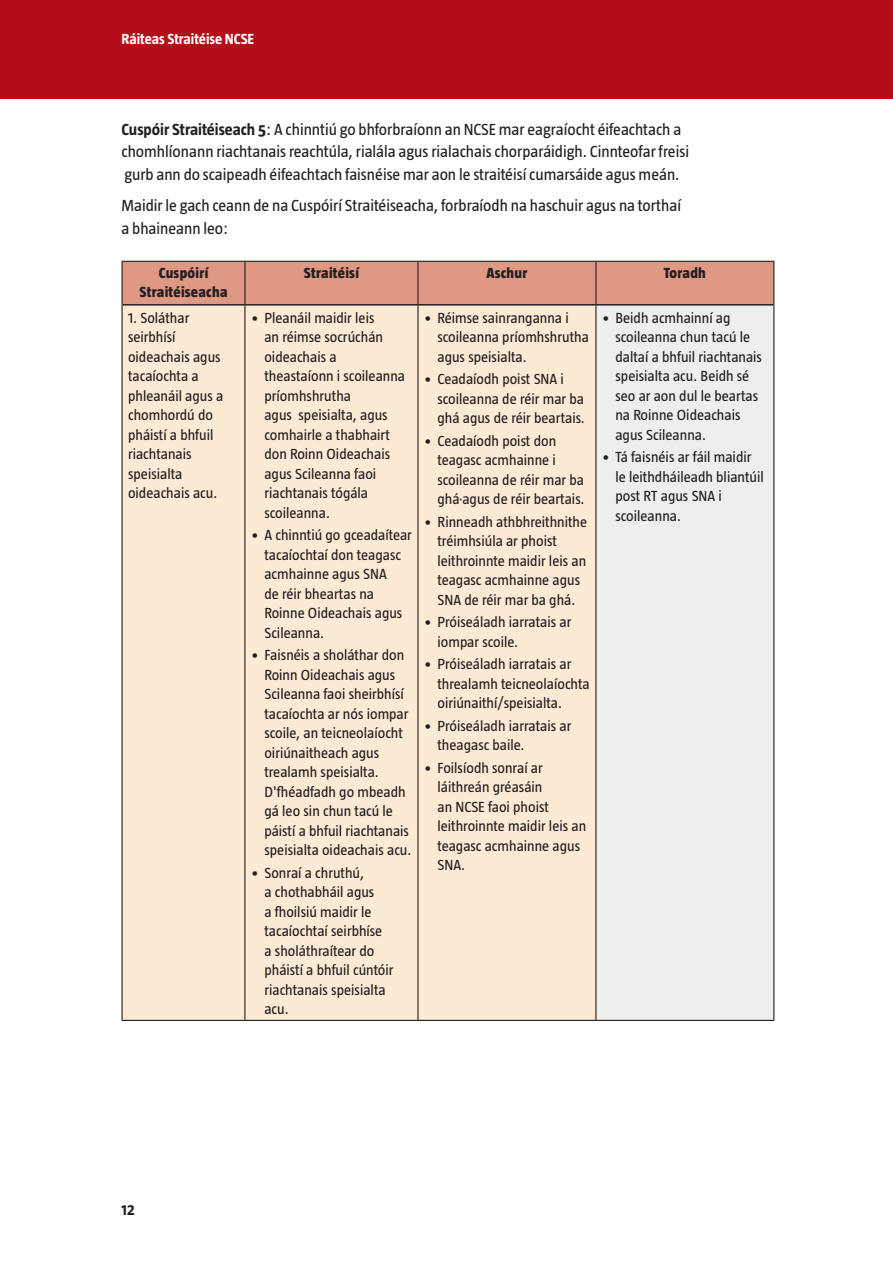
<style>
.page{position:relative;width:893px;height:1263px;background:#fff}
.page>*{position:absolute;margin:0;border:0;box-sizing:border-box;transform-origin:0 0}
.Body_Text{font:16.5px/22.5px "Taz";color:#231f20}
.t1{font:700 16.5px "Taz";color:#231f20;scale:.95 1}
.Table_data{font:15px/19.5px "Taz";color:#231f20}
.Table_heading{font:800 15px/19.5px "Taz";letter-spacing:.02em;color:#231f20;text-align:center}
.t2{font:700 15px "Taz";color:#fff}
.s1{font-weight:700}
</style>
<div class="page">
<div style="left:0;top:0;width:893px;height:99px;background:#b50e1a"></div>
<div style="left:123px;top:262px;width:650px;height:42px;background:#de9883"></div>
<div style="left:123px;top:306px;width:472px;height:714px;background:#fcead5"></div>
<div style="left:596px;top:305px;width:178px;height:715px;background:#eeeeef"></div>
<hr style="left:122px;top:261px;width:123px;height:1px;background:#231f20">
<hr style="left:122px;top:262px;width:1px;height:43px;background:#231f20">
<hr style="left:245px;top:261px;width:173px;height:1px;background:#231f20">
<hr style="left:244px;top:262px;width:1px;height:42px;background:#231f20">
<hr style="left:418px;top:261px;width:178px;height:1px;background:#231f20">
<hr style="left:417px;top:262px;width:2px;height:42px;background:#231f20">
<hr style="left:596px;top:261px;width:178px;height:1px;background:#231f20">
<hr style="left:595px;top:262px;width:1px;height:42px;background:#231f20">
<hr style="left:773px;top:262px;width:1px;height:43px;background:#231f20">
<hr style="left:122px;top:305px;width:1px;height:715px;background:#231f20">
<hr style="left:244px;top:306px;width:1px;height:714px;background:#231f20">
<hr style="left:417px;top:306px;width:2px;height:714px;background:#231f20">
<hr style="left:595px;top:306px;width:1px;height:714px;background:#231f20">
<hr style="left:773px;top:305px;width:1px;height:715px;background:#231f20">
<hr style="left:122px;top:1020px;width:123px;height:1px;background:#231f20">
<hr style="left:245px;top:1020px;width:173px;height:1px;background:#231f20">
<hr style="left:418px;top:1020px;width:178px;height:1px;background:#231f20">
<hr style="left:596px;top:1020px;width:178px;height:1px;background:#231f20">
<hr style="left:123px;top:304px;width:122px;height:2px;background:#231f20">
<hr style="left:245px;top:304px;width:173px;height:2px;background:#231f20">
<hr style="left:418px;top:304px;width:178px;height:2px;background:#231f20">
<hr style="left:596px;top:304px;width:177px;height:2px;background:#231f20">
<p class="t2" style="left:122px;top:30px;width:134px">Ráiteas Straitéise NCSE</p>
<p class="Body_Text" style="left:122px;top:118px;width:569px"><span class="s1">Cuspóir Straitéiseach 5</span>: A chinntiú go bhforbraíonn an NCSE mar eagraíocht éifeachtach a chomhlíonann riachtanais reachtúla, rialála agus rialachais chorparáidigh. Cinnteofar freisi gurb ann do scaipeadh éifeachtach faisnéise mar aon le straitéisí cumarsáide agus meán.</p>
<p class="Body_Text" style="left:122px;top:194px;width:561px">Maidir le gach ceann de na Cuspóirí Straitéiseacha, forbraíodh na haschuir agus na torthaí a bhaineann leo:</p>
<p class="Table_heading" style="left:140px;top:263px;width:89px">Cuspóirí<br>Straitéiseacha</p>
<p class="Table_heading" style="left:304px;top:263px;width:57px">Straitéisí</p>
<p class="Table_heading" style="left:486px;top:263px;width:43px">Aschur</p>
<p class="Table_heading" style="left:664px;top:263px;width:43px">Toradh</p>
<p class="Table_data" style="left:128px;top:308px;width:97px">1. Soláthar seirbhísí oideachais agus tacaíochta a phleanáil agus a chomhordú do pháistí a bhfuil riachtanais speisialta oideachais acu.</p>
<p class="Table_data" style="left:264px;top:308px;width:142px;text-indent:-14px">• Pleanáil maidir leis<br>an réimse socrúchán oideachais a theastaíonn i scoileanna príomhshrutha<br>agus speisialta, agus comhairle a thabhairt don Roinn Oideachais agus Scileanna faoi riachtanais tógála scoileanna.</p>
<p class="Table_data" style="left:264px;top:525px;width:149px;text-indent:-14px">• A chinntiú go gceadaítear tacaíochtaí don teagasc acmhainne agus SNA<br>de réir bheartas na<br>Roinne Oideachais agus<br>Scileanna.</p>
<p class="Table_data" style="left:264px;top:645px;width:148px;text-indent:-14px">• Faisnéis a sholáthar don<br>Roinn Oideachais agus<br>Scileanna faoi sheirbhísí tacaíochta ar nós iompar scoile, an teicneolaíocht oiriúnaitheach agus trealamh speisialta.<br>D'fhéadfadh go mbeadh gá leo sin chun tacú le páistí a bhfuil riachtanais speisialta oideachais acu.</p>
<p class="Table_data" style="left:264px;top:863px;width:131px;text-indent:-14px">• Sonraí a chruthú,<br>a chothabháil agus<br>a fhoilsiú maidir le tacaíochtaí seirbhíse<br>a sholáthraítear do pháistí a bhfuil cúntóir riachtanais speisialta acu.</p>
<p class="Table_data" style="left:437px;top:308px;width:153px;text-indent:-14px">• Réimse sainranganna i scoileanna príomhshrutha agus speisialta.</p>
<p class="Table_data" style="left:437px;top:369px;width:149px;text-indent:-14px">• Ceadaíodh poist SNA i scoileanna de réir mar ba ghá agus de réir beartais.</p>
<p class="Table_data" style="left:437px;top:431px;width:148px;text-indent:-14px">• Ceadaíodh poist don teagasc acmhainne i scoileanna de réir mar ba ghá·agus de réir beartais.</p>
<p class="Table_data" style="left:437px;top:512px;width:151px;text-indent:-14px">• Rinneadh athbhreithnithe tréimhsiúla ar phoist leithroinnte maidir leis an teagasc acmhainne agus<br>SNA de réir mar ba ghá.</p>
<p class="Table_data" style="left:437px;top:612px;width:135px;text-indent:-14px">• Próiseáladh iarratais ar iompar scoile.</p>
<p class="Table_data" style="left:437px;top:654px;width:154px;text-indent:-14px">• Próiseáladh iarratais ar threalamh teicneolaíochta oiriúnaithí/speisialta.</p>
<p class="Table_data" style="left:437px;top:716px;width:135px;text-indent:-14px">• Próiseáladh iarratais ar theagasc baile.</p>
<p class="Table_data" style="left:437px;top:758px;width:150px;text-indent:-14px">• Foilsíodh sonraí ar láithreán gréasáin<br>an NCSE faoi phoist leithroinnte maidir leis an teagasc acmhainne agus<br>SNA.</p>
<p class="Table_data" style="left:615px;top:308px;width:148px;text-indent:-14px">• Beidh acmhainní ag scoileanna chun tacú le daltaí a bhfuil riachtanais speisialta acu. Beidh sé seo ar aon dul le beartas na Roinne Oideachais agus Scileanna.</p>
<p class="Table_data" style="left:615px;top:447px;width:150px;text-indent:-14px">• Tá faisnéis ar fáil maidir le leithdháileadh bliantúil post RT agus SNA i scoileanna.</p>
<p class="t1" style="left:122px;top:1200px;width:15px">12</p>
</div>
